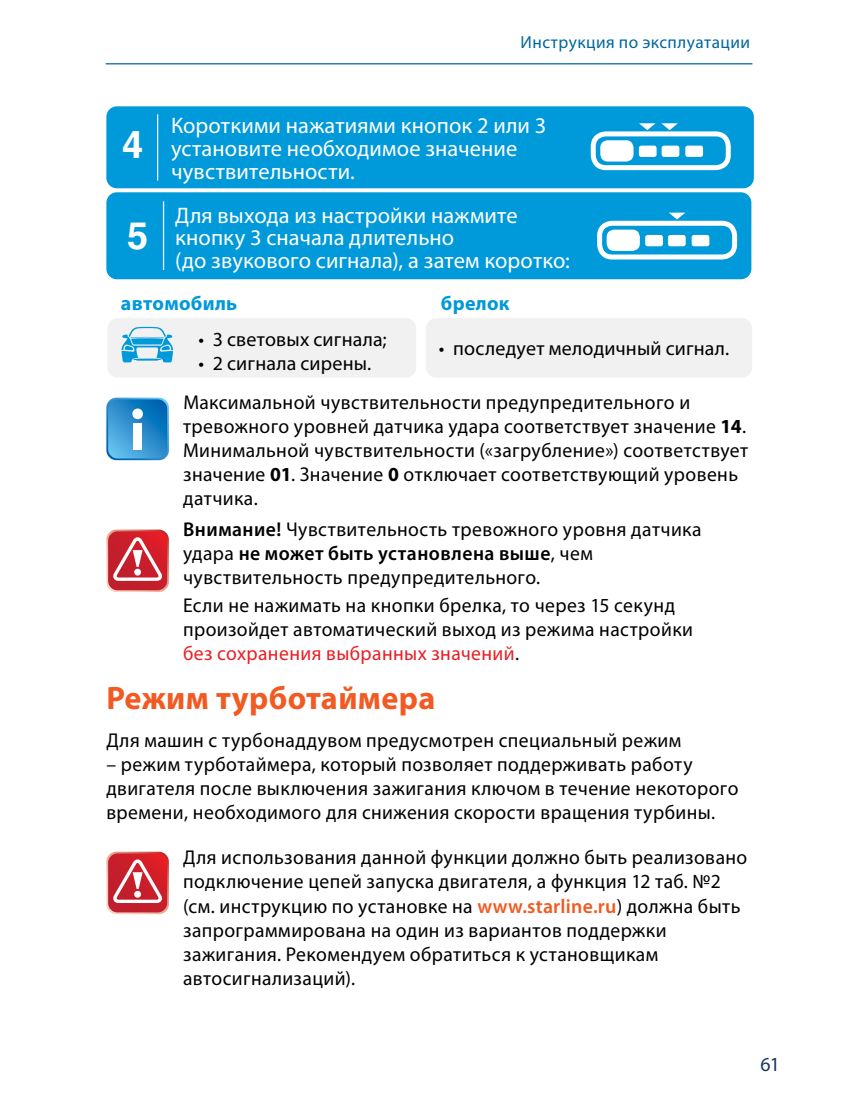
<style>
.page{position:relative;width:851px;height:1099px;background:#fff}
.page>*{position:absolute;margin:0;border:0;box-sizing:border-box;transform-origin:0 0}
.t1{font:700 37.5px "Helios";color:#fff}
.t2{font:700 32.5px "Myriad Pro";letter-spacing:.01em;color:#f15a22}
.t3{font:22.5px/22.5px "Myriad Pro";letter-spacing:.005em;color:#fff}
.t4{font:20px/24px "Myriad Pro";letter-spacing:.02em;color:#000}
.t5{font:700 20px "Myriad Pro";letter-spacing:.015em;color:#0099da}
.t6{font:20px "Myriad Pro";color:#17395e}
.t7{font:17.5px "Myriad Pro";letter-spacing:.025em;color:#0066a0}
.s1{font-weight:700}
.s2{font-weight:600}
.s3{color:#e81e25}
.s4{font-weight:600;color:#f15a22}
</style>
<div class="page">
<hr style="left:106px;top:63px;width:646px;height:1px;background:#0066a0">
<div style="left:106px;top:106px;width:647px;height:82px;background:#0099da;border-radius:11px"></div>
<hr style="left:157px;top:114px;width:1px;height:66px;background:#fff">
<div style="left:590px;top:131px;width:140px;height:39px;border:5px solid #fff;border-radius:12px"></div>
<div style="left:600px;top:140px;width:33px;height:21px;background:#fff;border-radius:7px"></div>
<div style="left:638px;top:146px;width:18px;height:11px;background:#fff;border-radius:2px"></div>
<div style="left:661px;top:146px;width:18px;height:11px;background:#fff;border-radius:2px"></div>
<div style="left:685px;top:146px;width:18px;height:11px;background:#fff;border-radius:2px"></div>
<svg style="left:661px;top:123px;width:16px;height:7px"></svg>
<svg style="left:639px;top:123px;width:16px;height:7px"></svg>
<div style="left:106px;top:192px;width:645px;height:87px;background:#0099da;border-radius:11px"></div>
<hr style="left:163px;top:201px;width:1px;height:69px;background:#fff">
<div style="left:107px;top:318px;width:309px;height:59px;background:#f1f1f2;border-radius:11px"></div>
<div style="left:426px;top:318px;width:326px;height:59px;background:#f1f1f2;border-radius:11px"></div>
<svg style="left:122px;top:327px;width:51px;height:35px"></svg>
<div style="left:597px;top:221px;width:140px;height:38px;border:5px solid #fff;border-radius:12px"></div>
<div style="left:606px;top:230px;width:33px;height:21px;background:#fff;border-radius:7px"></div>
<div style="left:645px;top:235px;width:17px;height:11px;background:#fff;border-radius:2px"></div>
<div style="left:668px;top:235px;width:17px;height:11px;background:#fff;border-radius:2px"></div>
<div style="left:691px;top:235px;width:18px;height:11px;background:#fff;border-radius:2px"></div>
<svg style="left:669px;top:213px;width:16px;height:6px"></svg>
<svg style="left:106px;top:397px;width:63px;height:63px;background:#3593cf"></svg>
<div style="left:132px;top:408px;width:11px;height:11px;background:#fff;border-radius:50%"></div>
<div style="left:133px;top:423px;width:9px;height:26px;background:#fff"></div>
<svg style="left:106px;top:529px;width:63px;height:63px;background:#d6535b"></svg>
<div style="left:134px;top:568px;width:7px;height:7px;background:#fff;border-radius:50%"></div>
<svg style="left:106px;top:851px;width:63px;height:63px;background:#d6535b"></svg>
<div style="left:134px;top:890px;width:7px;height:7px;background:#fff;border-radius:50%"></div>
<p class="t7" style="left:520px;top:32px;width:231px">Инструкция по эксплуатации</p>
<h1 class="t1" style="left:122px;top:123px;width:23px">4</h1>
<h1 class="t1" style="left:127px;top:214px;width:23px">5</h1>
<p class="t3" style="left:171px;top:114px;width:377px">Короткими нажатиями кнопок 2 или 3 установите необходимое значение чувствительности.</p>
<p class="t3" style="left:175px;top:204px;width:396px">Для выхода из настройки нажмите кнопку 3 сначала длительно<br>(до звукового сигнала), а затем коротко:</p>
<p class="t5" style="left:121px;top:290px;width:118px">автомобиль</p>
<p class="t5" style="left:441px;top:290px;width:70px">брелок</p>
<p class="t4" style="left:439px;top:336px;width:292px">• последует мелодичный сигнал.</p>
<p class="t4" style="left:198px;top:327px;width:190px">• 3 световых сигнала;</p>
<p class="t4" style="left:198px;top:351px;width:174px">• 2 сигнала сирены.</p>
<p class="t4" style="left:183px;top:390px;width:566px">Максимальной чувствительности предупредительного и тревожного уровней датчика удара соответствует значение <span class="s1">14</span>.<br>Минимальной чувствительности («загрубление») соответствует значение <span class="s1">01</span>. Значение <span class="s1">0</span> отключает соответствующий уровень датчика.</p>
<p class="t4" style="left:183px;top:517px;width:520px"><span class="s2">Внимание!</span> Чувствительность тревожного уровня датчика удара <span class="s2">не может быть установлена выше</span>, чем чувствительность предупредительного.</p>
<p class="t4" style="left:183px;top:592px;width:511px">Если не нажимать на кнопки брелка, то через 15 секунд произойдет автоматический выход из режима настройки <span class="s3">без сохранения выбранных значений</span>.</p>
<h2 class="t2" style="left:106px;top:676px;width:330px">Режим турботаймера</h2>
<p class="t4" style="left:106px;top:728px;width:576px">Для машин с турбонаддувом предусмотрен специальный режим</p>
<p class="t4" style="left:106px;top:752px;width:633px">– режим турботаймера, который позволяет поддерживать работу двигателя после выключения зажигания ключом в течение некоторого времени, необходимого для снижения скорости вращения турбины.</p>
<p class="t4" style="left:183px;top:845px;width:565px">Для использования данной функции должно быть реализовано подключение цепей запуска двигателя, а функция 12 таб. №2 (см. инструкцию по установке на <span class="s4">www.starline.ru</span>) должна быть запрограммирована на один из вариантов поддержки зажигания. Рекомендуем обратиться к установщикам автосигнализаций).</p>
<p class="t6" style="left:760px;top:1052px;width:21px">61</p>
</div>
